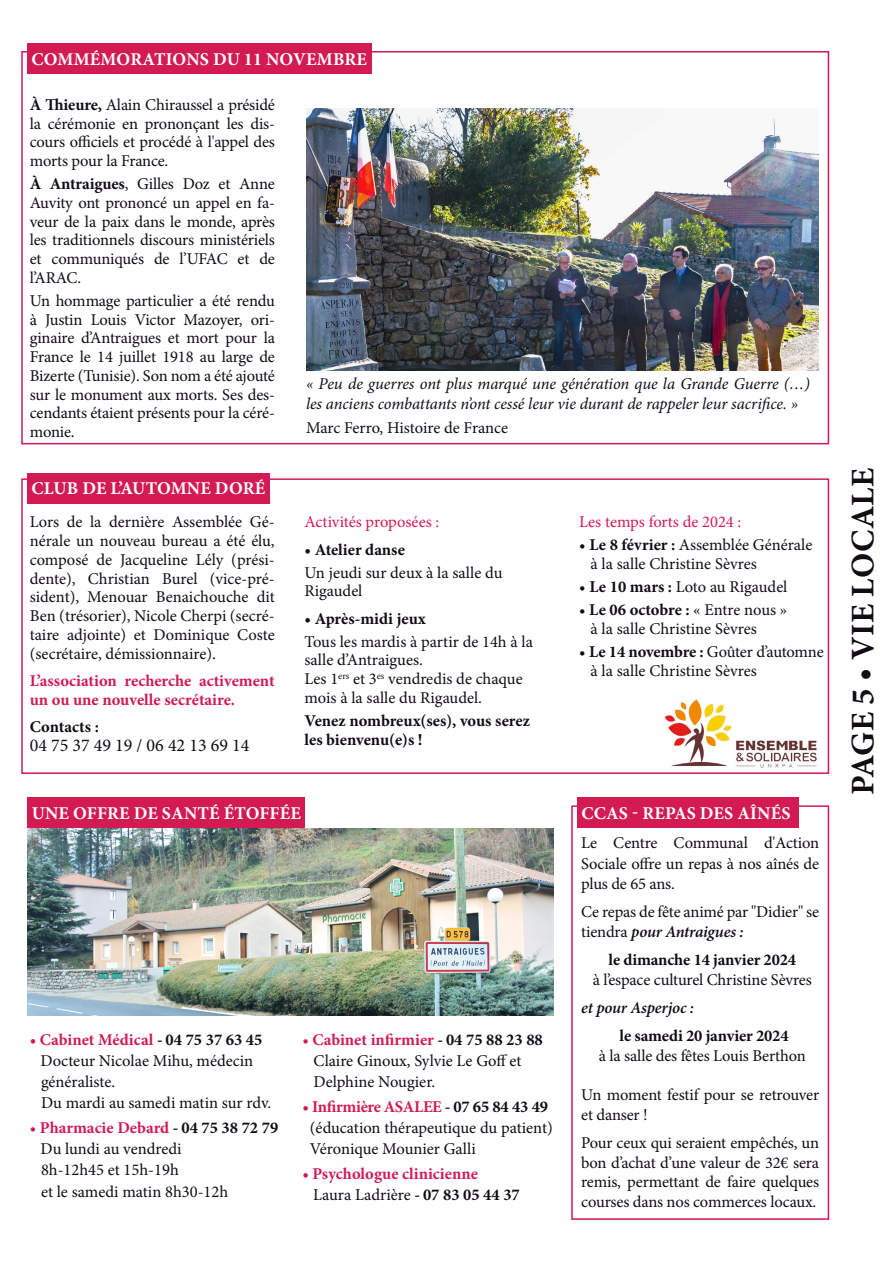
<style>
.page{position:relative;width:893px;height:1263px;background:#fff}
.page>*{position:absolute;margin:0;border:0;box-sizing:border-box;transform-origin:0 0}
.t1{font:700 33px "Minion Pro";letter-spacing:.01em;color:#120c15}
.Titre{font:700 18px "Minion Pro";letter-spacing:.01em;color:#fff}
.t2{font:18px "Minion Pro";color:#120c15}
.t3{font:16.5px/18.8px "Minion Pro";letter-spacing:-.005em;color:#120c15}
.t4{font:italic 16.5px/19.8px "Minion Pro";letter-spacing:-.005em;color:#120c15}
.t5{font:700 16.5px/18.8px "Minion Pro";color:#120c15}
.t6{font:700 16.5px/18.8px "Minion Pro";color:#d11a53}
.t7{font:700 16.5px/21px "Minion Pro";color:#d31a52}
.t8{font:16.5px "Minion Pro";color:#d31a52}
.t9{font:italic 600 16.5px "Minion Pro";letter-spacing:-.01em;color:#120c15}
.s1{font-weight:700}
.s2{font-weight:700;color:#d31a52}
.s3{color:#d31a52}
.s4{font-weight:400;color:#120c15}
.s5{color:#120c15}
.s6{font-weight:600;font-style:italic}
</style>
<div class="page">
<svg style="left:571px;top:805px;width:259px;height:415px"></svg>
<img style="left:306px;top:108px;width:512px;height:263px">
<div style="left:21px;top:478px;width:808px;height:296px;border:2px solid #d31a52"></div>
<img style="left:664px;top:699px;width:153px;height:69px">
<img style="left:27px;top:829px;width:527px;height:187px">
<div style="left:27px;top:43px;width:344px;height:31px;background:#d31a52"></div>
<div style="left:27px;top:473px;width:243px;height:30px;background:#d31a52"></div>
<div style="left:27px;top:797px;width:278px;height:31px;background:#d31a52"></div>
<div style="left:577px;top:797px;width:222px;height:31px;background:#d31a52"></div>
<p class="Titre" style="left:31px;top:47px;width:337px">COMMÉMORATIONS DU 11 NOVEMBRE</p>
<p class="t3" style="left:30px;top:95px;width:247px;text-align:justify"><span class="s1">À Thieure,</span> Alain Chiraussel a présidé la cérémonie en prononçant les dis&shy;cours officiels et procédé à l'appel des morts pour la France.</p>
<p class="t3" style="left:30px;top:175px;width:247px;text-align:justify"><span class="s1">À Antraigues</span>, Gilles Doz et Anne Auvity ont prononcé un appel en fa&shy;veur de la paix dans le monde, après les traditionnels discours ministériels et communiqués de l’UFAC et de l’ARAC.</p>
<p class="t3" style="left:30px;top:291px;width:247px;text-align:justify">Un hommage particulier a été rendu à Justin Louis Victor Mazoyer, ori&shy;ginaire d’Antraigues et mort pour la France le 14 juillet 1918 au large de Bizerte (Tunisie). Son nom a été ajouté sur le monument aux morts. Ses des&shy;cendants étaient présents pour la céré&shy;monie.</p>
<p class="Titre" style="left:32px;top:476px;width:235px">CLUB DE L’AUTOMNE DORÉ</p>
<p class="t3" style="left:30px;top:513px;width:246px;text-align:justify">Lors de la dernière Assemblée Gé&shy;nérale un nouveau bureau a été élu, composé de Jacqueline Lély (prési&shy;dente), Christian Burel (vice-pré&shy;sident), Menouar Benaichouche dit Ben (trésorier), Nicole Cherpi (secré&shy;taire adjointe) et Dominique Coste (secrétaire, démissionnaire).</p>
<p class="t6" style="left:30px;top:671px;width:246px">L’association recherche activement un ou une nouvelle secrétaire.</p>
<p class="t5" style="left:30px;top:717px;width:71px">Contacts :</p>
<p class="t2" style="left:30px;top:733px;width:221px">04 75 37 49 19 / 06 42 13 69 14</p>
<p class="t4" style="left:306px;top:374px;width:505px">« Peu de guerres ont plus marqué une génération que la Grande Guerre (…) les anciens combattants n’ont cessé leur vie durant de rappeler leur sacrifice. »</p>
<p class="t3" style="left:306px;top:419px;width:204px">Marc Ferro, Histoire de France</p>
<p class="t8" style="left:304px;top:511px;width:136px">Activités proposées :</p>
<p class="t5" style="left:304px;top:540px;width:102px">• Atelier danse</p>
<p class="t3" style="left:304px;top:563px;width:199px">Un jeudi sur deux à la salle du<br>Rigaudel</p>
<p class="t5" style="left:304px;top:609px;width:123px">• Après-midi jeux</p>
<p class="t3" style="left:304px;top:632px;width:230px">Tous les mardis à partir de 14h à la salle d’Antraigues.<br>Les 1<sup>ers</sup> et 3<sup>es</sup> vendredis de chaque mois à la salle du Rigaudel.</p>
<p class="t5" style="left:304px;top:711px;width:227px">Venez nombreux(ses), vous serez les bienvenu(e)s !</p>
<p class="t8" style="left:579px;top:511px;width:164px">Les temps forts de 2024 :</p>
<p class="t3" style="left:590px;top:536px;width:223px;text-indent:-11px">• <span class="s1">Le 8 février :</span> Assemblée Générale à la salle Christine Sèvres</p>
<p class="t3" style="left:579px;top:577px;width:210px">• <span class="s1">Le 10 mars :</span> Loto au Rigaudel</p>
<p class="t3" style="left:590px;top:600px;width:198px;text-indent:-11px">• <span class="s1">Le 06 octobre :</span> « Entre nous » à la salle Christine Sèvres</p>
<p class="t3" style="left:590px;top:642px;width:235px;text-indent:-11px">• <span class="s1">Le 14 novembre :</span> Goûter d’automne à la salle Christine Sèvres</p>
<p class="Titre" style="left:32px;top:801px;width:271px">UNE OFFRE DE SANTÉ ÉTOFFÉE</p>
<p class="Titre" style="left:581px;top:800px;width:211px">CCAS - REPAS DES AÎNÉS</p>
<p class="t3" style="left:41px;top:1029px;width:232px;line-height:21px;text-indent:-11px"><span class="s2">• Cabinet Médical</span> <span class="s1">- 04 75 37 63 45<br></span>Docteur Nicolae Mihu, médecin généraliste.<br>Du mardi au samedi matin sur rdv.</p>
<p class="t3" style="left:41px;top:1118px;width:239px;line-height:21px;text-indent:-11px"><span class="s3">•</span> <span class="s2">Pharmacie Debard</span> <span class="s1">- 04 75 38 72 79<br></span>Du lundi au vendredi<br>8h-12h45 et 15h-19h<br>et le samedi matin 8h30-12h</p>
<p class="t3" style="left:314px;top:1029px;width:231px;line-height:21px;text-indent:-11px"><span class="s3">•</span> <span class="s2">Cabinet infirmier</span> <span class="s1">- 04 75 88 23 88<br></span>Claire Ginoux, Sylvie Le Goff et<br>Delphine Nougier.</p>
<p class="t3" style="left:310px;top:1096px;width:244px;line-height:21px;text-indent:-7px"><span class="s2">• Infirmière ASALEE</span> <span class="s1">- 07 65 84 43 49 </span>(éducation thérapeutique du patient)<br>Véronique Mounier Galli</p>
<p class="t7" style="left:313px;top:1163px;width:208px;text-indent:-11px">• Psychologue clinicienne<br><span class="s4">Laura Ladrière</span> <span class="s5">- 07 83 05 44 37</span></p>
<p class="t3" style="left:581px;top:832px;width:239px;line-height:20.4px;text-align:justify">Le Centre Communal d'Action Sociale offre un repas à nos aînés de plus de 65 ans.</p>
<p class="t3" style="left:581px;top:902px;width:239px;line-height:19.8px">Ce repas de fête animé par "Didier" se tiendra <span class="s6">pour Antraigues :</span></p>
<p class="t3" style="left:593px;top:950px;width:220px;line-height:19.8px;text-align:center"><span class="s1">le dimanche 14 janvier 2024<br></span>à l’espace culturel Christine Sèvres</p>
<p class="t9" style="left:581px;top:996px;width:114px">et pour Asperjoc :</p>
<p class="t3" style="left:599px;top:1026px;width:209px;line-height:19.8px;text-align:center"><span class="s1">le samedi 20 janvier 2024<br></span>à la salle des fêtes Louis Berthon</p>
<p class="t3" style="left:581px;top:1084px;width:239px;line-height:19.8px">Un moment festif pour se retrouver et danser !</p>
<p class="t3" style="left:581px;top:1133px;width:239px;line-height:19.8px;text-align:justify">Pour ceux qui seraient empêchés, un bon d’achat d’une valeur de 32€ sera remis, permettant de faire quelques courses dans nos commerces locaux.</p>
<p class="t1" style="left:840px;top:795px;width:328px;rotate:-90deg">PAGE 5 • VIE LOCALE</p>
</div>
